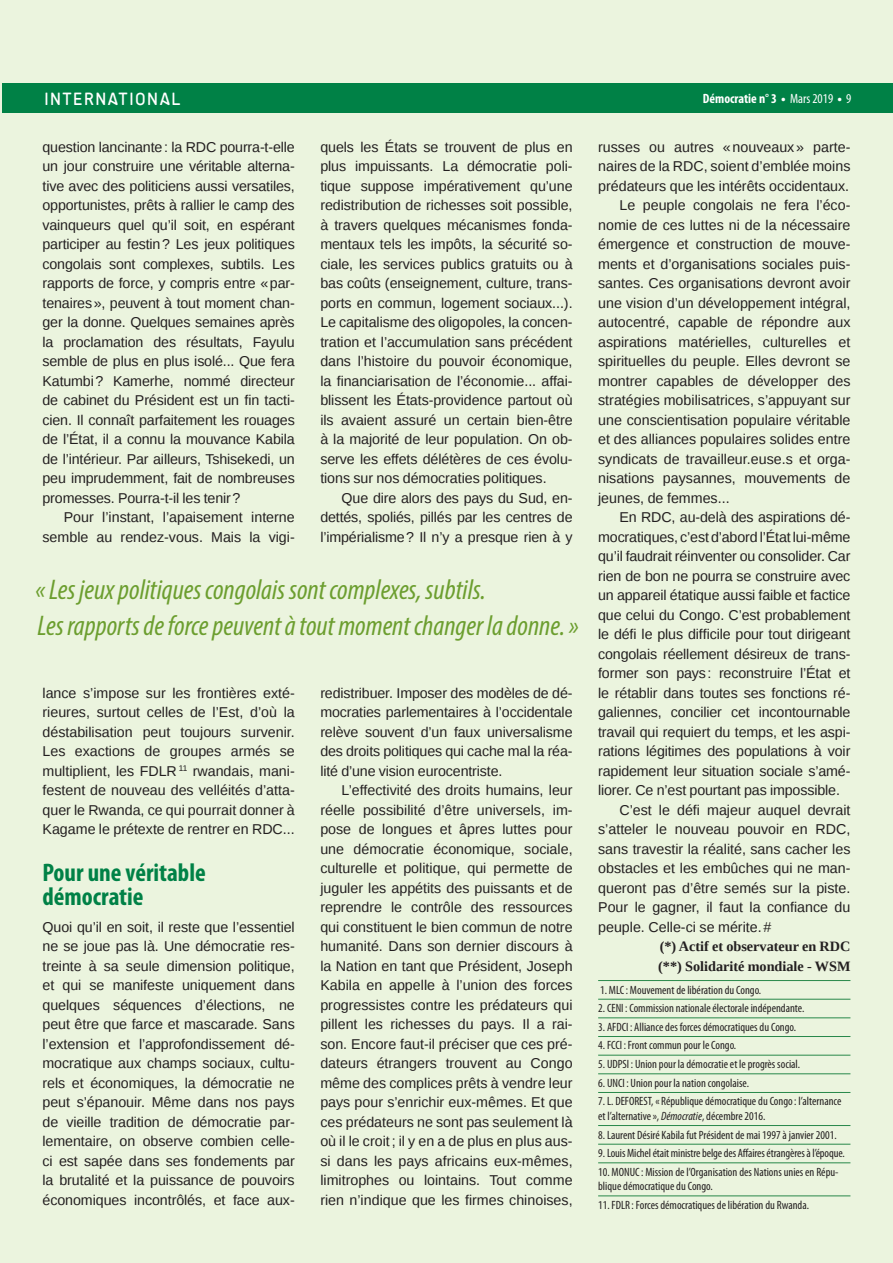
<style>
.page{position:relative;width:893px;height:1263px;background:#ebf4de}
.page>*{position:absolute;margin:0;border:0;box-sizing:border-box;transform-origin:0 0}
.dossier__txt_courant{font:italic condensed 28.5px/36px "Myriad Pro";color:#6c9e2f}
._1erSOUSTITRE{font:700 condensed 25.5px/24px "Myriad Pro";color:#008146}
.t1{font:18px "Sci Fly Sans";letter-spacing:.085em;color:#fff}
.dossier__txt_courant-2{font:14.25px/19.5px "Liberation Sans";color:#231f20;text-align:justify}
.dossier__txt_courant-3{font:700 14.25px "Liberation Serif";color:#231f20}
.t2{font:700 condensed 13.5px "Myriad Pro";color:#fff}
.notes_de_bas_de_pa{font:condensed 12px/14.4px "Myriad Pro";color:#231f20}
.s1{font-stretch:normal}
.s2{font-weight:400}
.s3{font-style:italic}
</style>
<div class="page">
<div style="left:2px;top:83px;width:891px;height:30px;background:#008146"></div>
<hr style="left:0;top:83px;width:1px;height:30px;background:#008146">
<hr style="left:598px;top:980px;width:252px;height:1px;background:#28884a">
<hr style="left:598px;top:999px;width:252px;height:1px;background:#28884a">
<hr style="left:598px;top:1017px;width:252px;height:1px;background:#28884a">
<hr style="left:598px;top:1036px;width:252px;height:1px;background:#28884a">
<hr style="left:598px;top:1055px;width:252px;height:1px;background:#28884a">
<hr style="left:598px;top:1073px;width:252px;height:1px;background:#28884a">
<hr style="left:598px;top:1092px;width:252px;height:1px;background:#28884a">
<hr style="left:598px;top:1125px;width:252px;height:1px;background:#28884a">
<hr style="left:598px;top:1144px;width:252px;height:1px;background:#28884a">
<hr style="left:598px;top:1162px;width:252px;height:1px;background:#28884a">
<hr style="left:598px;top:1195px;width:252px;height:1px;background:#28884a">
<p class="t1" style="left:44px;top:88px;width:138px">INTERNATIONAL</p>
<p class="t2" style="left:703px;top:90px;width:150px">Démocratie n° 3 <span class="s1">•</span> <span class="s2">Mars 2019</span> <span class="s1">•</span> <span class="s2">9</span></p>
<p class="dossier__txt_courant-2" style="left:43px;top:137px;width:254px">question lancinante: la RDC pourra-t-elle un jour construire une véritable alterna&shy;tive avec des politiciens aussi versatiles, opportunistes, prêts à rallier le camp des vainqueurs quel qu’il soit, en espérant participer au festin? Les jeux politiques congolais sont complexes, subtils. Les rapports de force, y compris entre «par&shy;tenaires», peuvent à tout moment chan&shy;ger la donne. Quelques semaines après la proclamation des résultats, Fayulu semble de plus en plus isolé... Que fera Katumbi? Kamerhe, nommé directeur de cabinet du Président est un fin tacti&shy;cien. Il connaît parfaitement les rouages de l’État, il a connu la mouvance Kabila de l’intérieur. Par ailleurs, Tshisekedi, un peu imprudemment, fait de nombreuses promesses. Pourra-t-il les tenir?</p>
<p class="dossier__txt_courant-2" style="left:43px;top:508px;width:254px;text-align:right">Pour l’instant, l’apaisement interne semble au rendez-vous. Mais la vigi-</p>
<p class="dossier__txt_courant-2" style="left:320px;top:137px;width:254px">quels les États se trouvent de plus en plus impuissants. La démocratie poli&shy;tique suppose impérativement qu’une redistribution de richesses soit possible, à travers quelques mécanismes fonda&shy;mentaux tels les impôts, la sécurité so&shy;ciale, les services publics gratuits ou à bas coûts (enseignement, culture, trans&shy;ports en commun, logement sociaux...).<br>Le capitalisme des oligopoles, la concen&shy;tration et l’accumulation sans précédent dans l’histoire du pouvoir économique, la financiarisation de l’économie... affai&shy;blissent les États-providence partout où ils avaient assuré un certain bien-être à la majorité de leur population. On ob&shy;serve les effets délétères de ces évolu&shy;tions sur nos démocraties politiques.</p>
<p class="dossier__txt_courant-2" style="left:320px;top:488px;width:254px;text-indent:21px">Que dire alors des pays du Sud, en&shy;dettés, spoliés, pillés par les centres de l’impérialisme? Il n’y a presque rien à y</p>
<p class="dossier__txt_courant-2" style="left:598px;top:137px;width:254px">russes ou autres «nouveaux» parte&shy;naires de la RDC, soient d’emblée moins prédateurs que les intérêts occidentaux.</p>
<p class="dossier__txt_courant-2" style="left:598px;top:196px;width:254px;text-indent:21px">Le peuple congolais ne fera l’éco&shy;nomie de ces luttes ni de la nécessaire émergence et construction de mouve&shy;ments et d’organisations sociales puis&shy;santes. Ces organisations devront avoir une vision d’un développement intégral, autocentré, capable de répondre aux aspirations matérielles, culturelles et spirituelles du peuple. Elles devront se montrer capables de développer des stratégies mobilisatrices, s’appuyant sur une conscientisation populaire véritable et des alliances populaires solides entre syndicats de travailleur.euse.s et orga&shy;nisations paysannes, mouvements de jeunes, de femmes...</p>
<p class="dossier__txt_courant-2" style="left:598px;top:508px;width:254px;text-indent:21px">En RDC, au-delà des aspirations dé&shy;mocratiques, c’est d’abord l’État lui-même qu’il faudrait réinventer ou consolider. Car rien de bon ne pourra se construire avec un appareil étatique aussi faible et factice que celui du Congo. C’est probablement le défi le plus difficile pour tout dirigeant congolais réellement désireux de trans&shy;former son pays: reconstruire l’État et le rétablir dans toutes ses fonctions ré&shy;galiennes, concilier cet incontournable travail qui requiert du temps, et les aspi&shy;rations légitimes des populations à voir rapidement leur situation sociale s’amé&shy;liorer. Ce n’est pourtant pas impossible.</p>
<p class="dossier__txt_courant-2" style="left:598px;top:800px;width:254px;text-indent:21px">C’est le défi majeur auquel devrait s’atteler le nouveau pouvoir en RDC, sans travestir la réalité, sans cacher les obstacles et les embûches qui ne man&shy;queront pas d’être semés sur la piste.<br>Pour le gagner, il faut la confiance du peuple. Celle-ci se mérite.#</p>
<p class="dossier__txt_courant-3" style="left:660px;top:937px;width:192px">(*) Actif et observateur en RDC</p>
<p class="dossier__txt_courant-3" style="left:658px;top:956px;width:194px">(**) Solidarité mondiale - WSM</p>
<p class="notes_de_bas_de_pa" style="left:600px;top:982px;width:163px">1. MLC: Mouvement de libération du Congo.</p>
<p class="notes_de_bas_de_pa" style="left:598px;top:1001px;width:208px">2. CENI : Commission nationale électorale indépendante.</p>
<p class="notes_de_bas_de_pa" style="left:598px;top:1019px;width:199px">3. AFDCI : Alliance des forces démocratiques du Congo.</p>
<p class="notes_de_bas_de_pa" style="left:598px;top:1038px;width:140px">4. FCCI : Front commun pour le Congo.</p>
<p class="notes_de_bas_de_pa" style="left:598px;top:1057px;width:203px">5. UDPSI : Union pour la démocratie et le progrès social.</p>
<p class="notes_de_bas_de_pa" style="left:598px;top:1075px;width:152px">6. UNCI : Union pour la nation congolaise.</p>
<p class="notes_de_bas_de_pa" style="left:598px;top:1094px;width:245px">7. L. DEFOREST, « République démocratique du Congo: l’alternance et l’alternative», <span class="s3">Démocratie</span>, décembre 2016.</p>
<p class="notes_de_bas_de_pa" style="left:598px;top:1127px;width:240px">8. Laurent Désiré Kabila fut Président de mai 1997 à janvier 2001.</p>
<p class="notes_de_bas_de_pa" style="left:598px;top:1146px;width:248px">9. Louis Michel était ministre belge des Affaires étrangères à l’époque.</p>
<p class="notes_de_bas_de_pa" style="left:598px;top:1164px;width:242px">10. MONUC: Mission de l’Organisation des Nations unies en Répu&shy;blique démocratique du Congo.</p>
<p class="notes_de_bas_de_pa" style="left:598px;top:1197px;width:212px">11. FDLR : Forces démocratiques de libération du Rwanda.</p>
<p class="dossier__txt_courant" style="left:36px;top:571px;width:545px">«Les jeux politiques congolais sont complexes, subtils.<br>Les rapports de force peuvent à tout moment changer la donne.»</p>
<p class="dossier__txt_courant-2" style="left:320px;top:683px;width:254px">redistribuer. Imposer des modèles de dé&shy;mocraties parlementaires à l’occidentale relève souvent d’un faux universalisme des droits politiques qui cache mal la réa&shy;lité d’une vision eurocentriste.</p>
<p class="dossier__txt_courant-2" style="left:320px;top:781px;width:254px;text-indent:21px">L’effectivité des droits humains, leur réelle possibilité d’être universels, im&shy;pose de longues et âpres luttes pour une démocratie économique, sociale, culturelle et politique, qui permette de juguler les appétits des puissants et de reprendre le contrôle des ressources qui constituent le bien commun de notre humanité. Dans son dernier discours à la Nation en tant que Président, Joseph Kabila en appelle à l’union des forces progressistes contre les prédateurs qui pillent les richesses du pays. Il a rai&shy;son. Encore faut-il préciser que ces pré&shy;dateurs étrangers trouvent au Congo même des complices prêts à vendre leur pays pour s’enrichir eux-mêmes. Et que ces prédateurs ne sont pas seulement là où il le croit; il y en a de plus en plus aus&shy;si dans les pays africains eux-mêmes, limitrophes ou lointains. Tout comme rien n’indique que les firmes chinoises,</p>
<p class="dossier__txt_courant-2" style="left:43px;top:683px;width:254px">lance s’impose sur les frontières exté&shy;rieures, surtout celles de l’Est, d’où la déstabilisation peut toujours survenir.<br>Les exactions de groupes armés se multiplient, les FDLR <sup>11</sup> rwandais, mani&shy;festent de nouveau des velléités d’atta&shy;quer le Rwanda, ce qui pourrait donner à Kagame le prétexte de rentrer en RDC...</p>
<p class="_1erSOUSTITRE" style="left:43px;top:859px;width:165px">Pour une véritable démocratie</p>
<p class="dossier__txt_courant-2" style="left:43px;top:917px;width:254px">Quoi qu’il en soit, il reste que l’essentiel ne se joue pas là. Une démocratie res&shy;treinte à sa seule dimension politique, et qui se manifeste uniquement dans quelques séquences d’élections, ne peut être que farce et mascarade. Sans l’extension et l’approfondissement dé&shy;mocratique aux champs sociaux, cultu&shy;rels et économiques, la démocratie ne peut s’épanouir. Même dans nos pays de vieille tradition de démocratie par&shy;lementaire, on observe combien celle&shy;ci est sapée dans ses fondements par la brutalité et la puissance de pouvoirs économiques incontrôlés, et face aux-</p>
</div>
